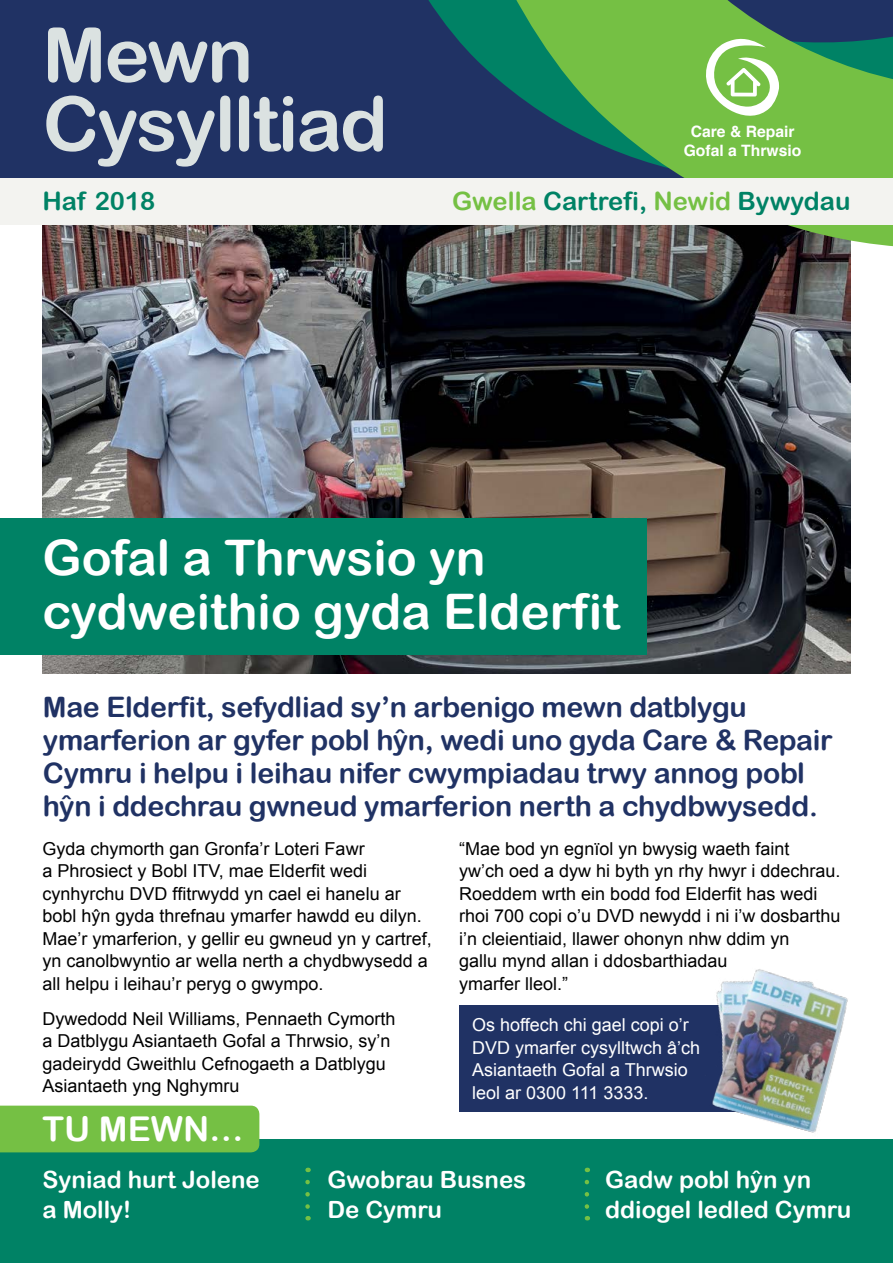
<style>
.page{position:relative;width:893px;height:1263px;background:#fff}
.page>*{position:absolute;margin:0;border:0;box-sizing:border-box;transform-origin:0 0}
.t1{font:75.75px/69px "Arial Rounded MT Bold";letter-spacing:-.025em;color:#dbe2e1}
.t2{font:49.05px/54px "Arial Rounded MT Bold";color:#fff}
.t3{font:34.2px "Arial Rounded MT Bold";color:#fff}
.t4{font:28.2px/33px "Arial Rounded MT Bold";letter-spacing:-.01em;color:#203264}
.t5{font:25.2px "Arial Rounded MT Bold";color:#008265}
.t6{font:23.7px/30px "Arial Rounded MT Bold";color:#fff}
.t7{font:17.85px/22.5px "Arial";color:#000}
.t8{font:17.85px/22.5px "Arial";color:#fff}
.t9{font:700 15.75px/18.9px "Helvetica";color:#fff;text-align:center}
.s1{color:#75c044}
</style>
<div class="page">
<div style="left:0;top:1139px;width:893px;height:124px;background:#008265"></div>
<svg style="left:305px;top:1182px;width:5px;height:38px"></svg>
<svg style="left:585px;top:1182px;width:4px;height:38px"></svg>
<div style="left:0;top:1105px;width:259px;height:47px;background:#75c044"></div>
<div style="left:459px;top:1005px;width:327px;height:106px;background:#203264"></div>
<img style="left:43px;top:225px;width:807px;height:449px">
<div style="left:0;top:518px;width:646px;height:136px;background:#008265"></div>
<img style="left:681px;top:969px;width:167px;height:164px">
<div style="left:0;top:0;width:893px;height:179px;background:#203264"></div>
<svg style="left:334px;top:0;width:100px;height:354px"></svg>
<svg style="left:434px;top:0;width:459px;height:445px"></svg>
<svg style="left:702px;top:37px;width:77px;height:90px;background:#9cd179"></svg>
<div style="left:0;top:179px;width:893px;height:46px;background:#f3f3f0"></div>
<h1 class="t1" style="left:43px;top:19px;width:347px">Mewn<br>Cysylltiad</h1>
<p class="t9" style="left:684px;top:122px;width:119px">Care &amp; Repair<br>Gofal a Thrwsio</p>
<h3 class="t5" style="left:43px;top:186px;width:114px">Haf 2018</h3>
<h3 class="t5" style="left:452px;top:186px;width:400px"><span class="s1">Gwella</span> Cartrefi, <span class="s1">Newid</span> Bywydau</h3>
<h2 class="t2" style="left:43px;top:530px;width:579px">Gofal a Thrwsio yn cydweithio gyda Elderfit</h2>
<h3 class="t4" style="left:43px;top:690px;width:791px">Mae Elderfit, sefydliad sy’n arbenigo mewn datblygu ymarferion ar gyfer pobl hˆyn, wedi uno gyda Care &amp; Repair Cymru i helpu i leihau nifer cwympiadau trwy annog pobl hˆyn i ddechrau gwneud ymarferion nerth a chydbwysedd.</h3>
<p class="t7" style="left:43px;top:837px;width:391px">Gyda chymorth gan Gronfa’r Loteri Fawr<br>a Phrosiect y Bobl ITV, mae Elderfit wedi cynhyrchu DVD ffitrwydd yn cael ei hanelu ar bobl hŷn gyda threfnau ymarfer hawdd eu dilyn.<br>Mae’r ymarferion, y gellir eu gwneud yn y cartref, yn canolbwyntio ar wella nerth a chydbwysedd a all helpu i leihau’r peryg o gwympo.</p>
<p class="t7" style="left:43px;top:1007px;width:355px">Dywedodd Neil Williams, Pennaeth Cymorth a Datblygu Asiantaeth Gofal a Thrwsio, sy’n gadeirydd Gweithlu Cefnogaeth a Datblygu Asiantaeth yng Nghymru</p>
<h3 class="t3" style="left:43px;top:1109px;width:203px">TU MEWN…</h3>
<p class="t7" style="left:459px;top:837px;width:383px">“Mae bod yn egnïol yn bwysig waeth faint<br>yw’ch oed a dyw hi byth yn rhy hwyr i ddechrau.<br>Roeddem wrth ein bodd fod Elderfit has wedi rhoi 700 copi o’u DVD newydd i ni i’w dosbarthu i’n cleientiaid, llawer ohonyn nhw ddim yn<br>gallu mynd allan i ddosbarthiadau<br>ymarfer lleol.”</p>
<p class="t8" style="left:472px;top:1014px;width:230px">Os hoffech chi gael copi o’r<br>DVD ymarfer cysylltwch â’ch<br>Asiantaeth Gofal a Thrwsio leol ar 0300 111 3333.</p>
<h3 class="t6" style="left:43px;top:1164px;width:219px">Syniad hurt Jolene a Molly!</h3>
<h3 class="t6" style="left:327px;top:1164px;width:200px">Gwobrau Busnes<br>De Cymru</h3>
<h3 class="t6" style="left:605px;top:1164px;width:248px">Gadw pobl hˆyn yn ddiogel ledled Cymru</h3>
</div>
